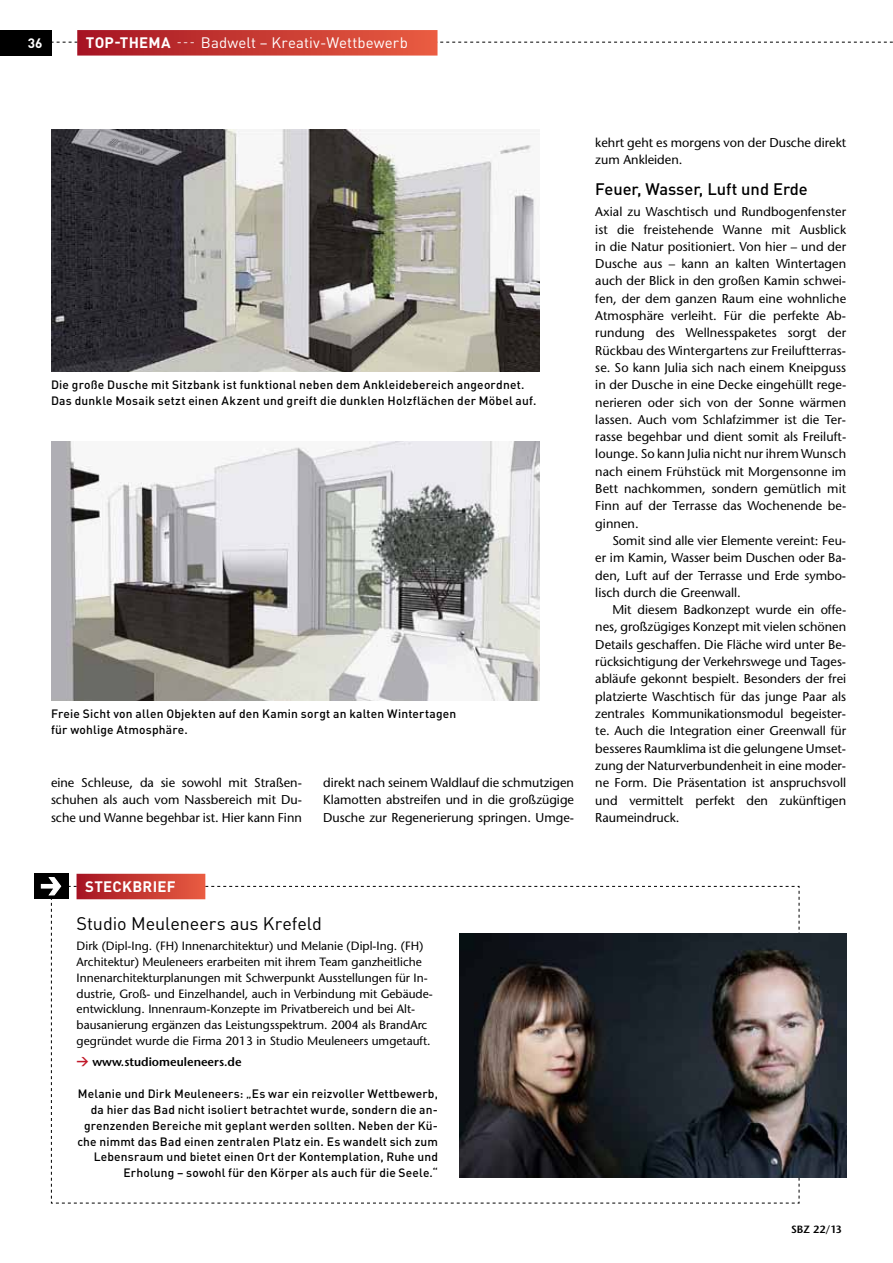
<style>
.page{position:relative;width:893px;height:1263px;background:#fff}
.page>*{position:absolute;margin:0;border:0;box-sizing:border-box;transform-origin:0 0}
.t1{font:18px "DIN Pro";letter-spacing:-.005em;color:#000}
.t2{font:500 16.5px "DIN Pro";color:#000}
.t3{font:15px "DIN Pro";letter-spacing:.01em;color:#fff}
.t4{font:700 15px "DIN Pro";letter-spacing:.015em;color:#fff}
.t5{font:700 13.5px "DIN Pro";color:#fff}
.t6{font:500 12.75px/17.2px "Stone Sans Std";color:#000;text-align:justify}
.t7{font:500 12px/15.8px "DIN Pro";letter-spacing:.015em;color:#000}
.t8{font:500 12px/15.8px "Stone Sans Std";color:#000}
.t9{font:600 12px "Stone Sans Std";color:#000}
.t10{font:600 10.5px "Stone Sans Std";letter-spacing:.01em;color:#000}
.s1{font-weight:700}
.s2{font-size:12px}
.s3{font-family:"DIN Pro";font-weight:700;color:#c11728}
</style>
<div class="page">
<div style="left:0;top:30px;width:51px;height:25px;background:#000"></div>
<svg style="left:51px;top:42px;width:842px;height:1px"></svg>
<div style="left:77px;top:30px;width:360px;height:26px;background:linear-gradient(to right,#a51523,#e85d41)"></div>
<img style="left:51px;top:441px;width:488px;height:259px">
<svg style="left:77px;top:874px;width:128px;height:2px"></svg>
<img style="left:800px;top:933px;width:46px;height:244px">
<img style="left:51px;top:130px;width:488px;height:242px">
<div style="left:34px;top:873px;width:34px;height:26px;background:#000"></div>
<svg style="left:40px;top:876px;width:760px;height:328px"></svg>
<p class="t5" style="left:28px;top:34px;width:16px">36</p>
<p class="t3" style="left:86px;top:32px;width:323px"><span class="s1">TOP-THEMA</span> <span class="s2">---</span> Badwelt – Kreativ-Wettbewerb</p>
<p class="t7" style="left:51px;top:376px;width:487px">Die große Dusche mit Sitzbank ist funktional neben dem Ankleidebereich angeordnet.<br>Das dunkle Mosaik setzt einen Akzent und greift die dunklen Holzflächen der Möbel auf.</p>
<p class="t7" style="left:51px;top:705px;width:407px">Freie Sicht von allen Objekten auf den Kamin sorgt an kalten Wintertagen für wohlige Atmosphäre.</p>
<p class="t6" style="left:51px;top:774px;width:252px">eine Schleuse, da sie sowohl mit Straßen&shy;schuhen als auch vom Nassbereich mit Du&shy;sche und Wanne begehbar ist. Hier kann Finn</p>
<p class="t6" style="left:323px;top:774px;width:252px">direkt nach seinem Waldlauf die schmutzigen Klamotten abstreifen und in die großzügige Dusche zur Regenerierung springen. Umge-</p>
<p class="t6" style="left:595px;top:134px;width:252px">kehrt geht es morgens von der Dusche direkt zum Ankleiden.</p>
<p class="t2" style="left:595px;top:178px;width:214px">Feuer, Wasser, Luft und Erde</p>
<p class="t6" style="left:595px;top:203px;width:252px">Axial zu Waschtisch und Rundbogenfenster ist die freistehende Wanne mit Ausblick in die Natur positioniert. Von hier – und der Dusche aus – kann an kalten Wintertagen auch der Blick in den großen Kamin schwei&shy;fen, der dem ganzen Raum eine wohnliche Atmosphäre verleiht. Für die perfekte Ab&shy;rundung des Wellnesspaketes sorgt der Rückbau des Wintergartens zur Freiluftterras&shy;se. So kann Julia sich nach einem Kneipguss in der Dusche in eine Decke eingehüllt rege&shy;nerieren oder sich von der Sonne wärmen lassen. Auch vom Schlafzimmer ist die Ter&shy;rasse begehbar und dient somit als Freiluft&shy;lounge. So kann Julia nicht nur ihrem Wunsch nach einem Frühstück mit Morgensonne im Bett nachkommen, sondern gemütlich mit Finn auf der Terrasse das Wochenende be&shy;ginnen.</p>
<p class="t6" style="left:595px;top:532px;width:252px;text-indent:17px">Somit sind alle vier Elemente vereint: Feu&shy;er im Kamin, Wasser beim Duschen oder Ba&shy;den, Luft auf der Terrasse und Erde symbo&shy;lisch durch die Greenwall.</p>
<p class="t6" style="left:595px;top:601px;width:252px;text-indent:17px">Mit diesem Badkonzept wurde ein offe&shy;nes, großzügiges Konzept mit vielen schönen Details geschaffen. Die Fläche wird unter Be&shy;rücksichtigung der Verkehrswege und Tages&shy;abläufe gekonnt bespielt. Besonders der frei platzierte Waschtisch für das junge Paar als zentrales Kommunikationsmodul begeister&shy;te. Auch die Integration einer Greenwall für besseres Raumklima ist die gelungene Umset&shy;zung der Naturverbundenheit in eine moder&shy;ne Form. Die Präsentation ist anspruchsvoll und vermittelt perfekt den zukünftigen Raumeindruck.</p>
<p class="t4" style="left:85px;top:876px;width:92px">STECKBRIEF</p>
<h1 class="t1" style="left:77px;top:911px;width:247px">Studio Meuleneers aus Krefeld</h1>
<p class="t8" style="left:77px;top:938px;width:358px">Dirk (Dipl-Ing. (FH) Innenarchitektur) und Melanie (Dipl-Ing. (FH)<br>Architektur) Meuleneers erarbeiten mit ihrem Team ganzheitliche Innenarchitekturplanungen mit Schwerpunkt Ausstellungen für In&shy;dustrie, Groß- und Einzelhandel, auch in Verbindung mit Gebäude&shy;entwicklung. Innenraum-Konzepte im Privatbereich und bei Alt&shy;bausanierung ergänzen das Leistungsspektrum. 2004 als BrandArc gegründet wurde die Firma 2013 in Studio Meuleneers umgetauft.</p>
<p class="t9" style="left:77px;top:1055px;width:166px"><span class="s3">→</span> www.studiomeuleneers.de</p>
<p class="t7" style="left:77px;top:1086px;width:362px;text-align:right">Melanie und Dirk Meuleneers: „Es war ein reizvoller Wettbewerb, da hier das Bad nicht isoliert betrachtet wurde, sondern die an&shy;grenzenden Bereiche mit geplant werden sollten. Neben der Kü&shy;che nimmt das Bad einen zentralen Platz ein. Es wandelt sich zum Lebensraum und bietet einen Ort der Kontemplation, Ruhe und Erholung – sowohl für den Körper als auch für die Seele.“</p>
<p class="t10" style="left:791px;top:1223px;width:52px">SBZ 22/13</p>
</div>
